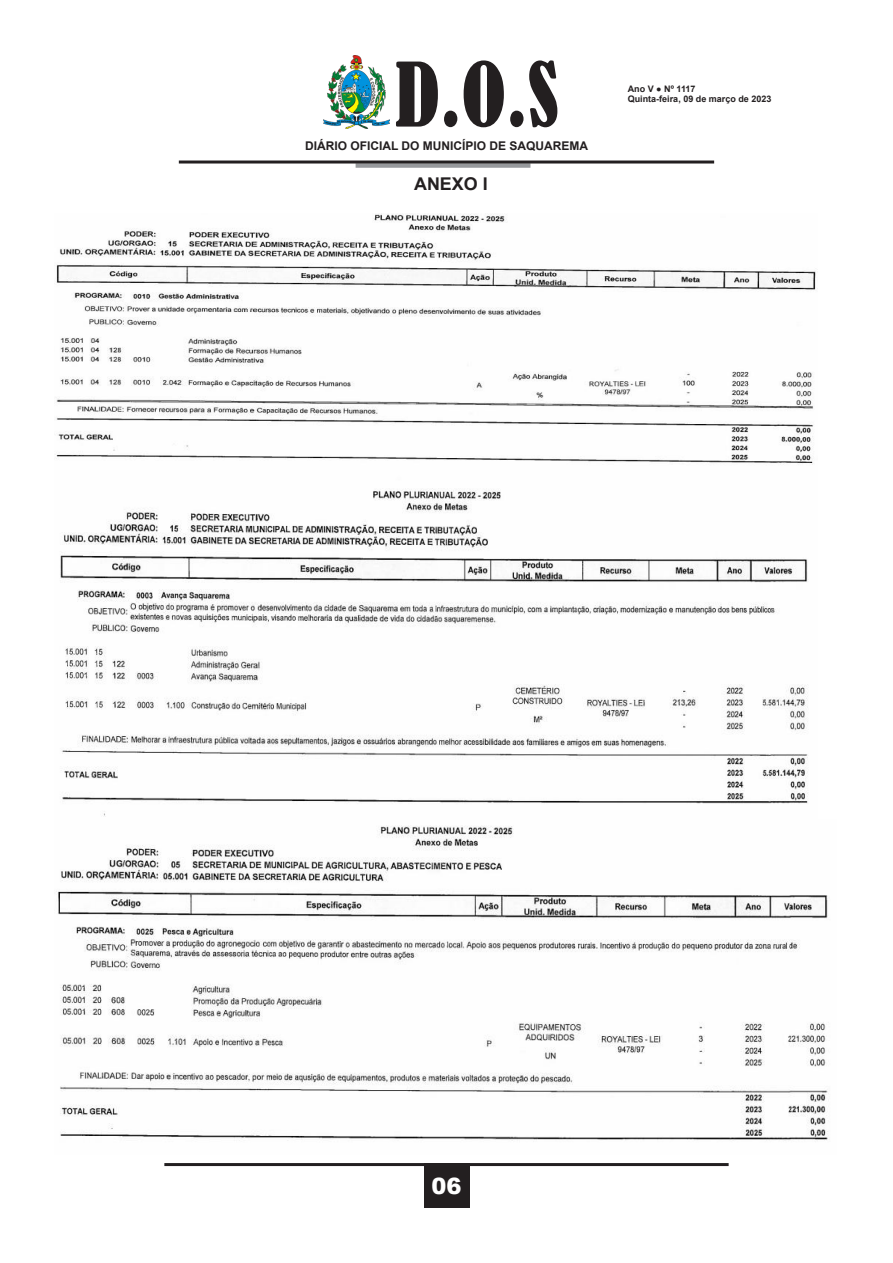
<style>
.page{position:relative;width:893px;height:1263px;background:#fff}
.page>*{position:absolute;margin:0;border:0;box-sizing:border-box;transform-origin:0 0}
.t1{font:condensed 82.5px "Bernard";color:#231f20}
.t2{font:900 22.5px "Arial";color:#fff}
.t3{font:700 17.55px "Arial";color:#231f20}
.t4{font:700 12px "Arial";color:#231f20}
.t5{font:700 9px/10.8px "Arial";color:#231f20}
</style>
<div class="page">
<hr style="left:164px;top:1163px;width:565px;height:3px;background:#231f20">
<div style="left:424px;top:1163px;width:45px;height:45px;background:#231f20"></div>
<img style="left:324px;top:55px;width:65px;height:73px">
<div style="left:356px;top:163px;width:174px;height:5px;background:#97999c"></div>
<hr style="left:179px;top:161px;width:535px;height:3px;background:#231f20">
<img style="left:55px;top:214px;width:761px;height:602px">
<img style="left:56px;top:825px;width:772px;height:316px">
<h1 class="t1" style="left:395px;top:47px;width:165px">D.O.S</h1>
<h3 class="t4" style="left:305px;top:137px;width:285px">DIÁRIO OFICIAL DO MUNICÍPIO DE SAQUAREMA</h3>
<p class="t3" style="left:414px;top:171px;width:75px">ANEXO I</p>
<p class="t5" style="left:628px;top:83px;width:145px">Ano V ● Nº 1117<br>Quinta-feira, 09 de março de 2023</p>
<h2 class="t2" style="left:431px;top:1170px;width:32px">06</h2>
</div>
